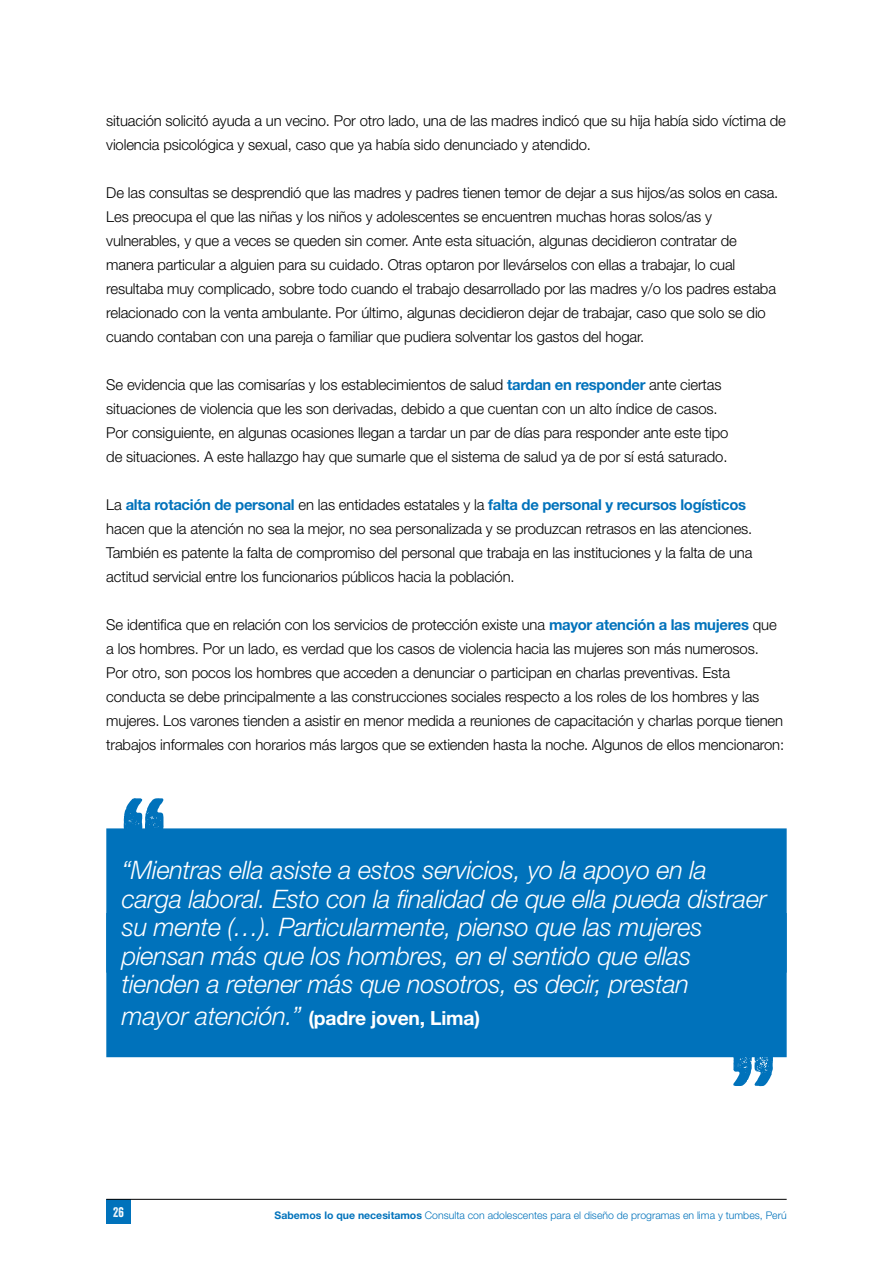
<style>
.page{position:relative;width:893px;height:1263px;background:#fff}
.page>*{position:absolute;margin:0;border:0;box-sizing:border-box;transform-origin:0 0}
.t1{font:italic 300 25.5px/28.5px "Helvetica Neue LT Std";letter-spacing:-.01em;color:#fff}
.t2{font:700 19.5px "Helvetica Neue LT Std";letter-spacing:-.01em;color:#fff}
.t3{font:300 15px/24px "Helvetica Neue LT Std";letter-spacing:-.01em;color:#000}
.t4{font:13.5px "Veneer";color:#fff}
.t5{font:300 10.5px "Helvetica Neue LT Std";color:#0072bb}
.s1{font-weight:700;color:#0072bb}
.s2{font-weight:300;font-style:italic;font-size:25.5px}
.s3{font-weight:700}
</style>
<div class="page">
<div style="left:106px;top:1199px;width:25px;height:25px;background:#0072bb"></div>
<hr style="left:106px;top:1199px;width:681px;height:1px;background:#000">
<svg style="left:106px;top:798px;width:681px;height:85px;fill:#0072bb"></svg>
<svg style="left:106px;top:883px;width:681px;height:203px;fill:#0072bb"></svg>
<p class="t3" style="left:106px;top:108px;width:681px">situación solicitó ayuda a un vecino. Por otro lado, una de las madres indicó que su hija había sido víctima de violencia psicológica y sexual, caso que ya había sido denunciado y atendido.</p>
<p class="t3" style="left:106px;top:180px;width:674px">De las consultas se desprendió que las madres y padres tienen temor de dejar a sus hijos/as solos en casa.<br>Les preocupa el que las niñas y los niños y adolescentes se encuentren muchas horas solos/as y vulnerables, y que a veces se queden sin comer. Ante esta situación, algunas decidieron contratar de manera particular a alguien para su cuidado. Otras optaron por llevárselos con ellas a trabajar, lo cual resultaba muy complicado, sobre todo cuando el trabajo desarrollado por las madres y/o los padres estaba relacionado con la venta ambulante. Por último, algunas decidieron dejar de trabajar, caso que solo se dio cuando contaban con una pareja o familiar que pudiera solventar los gastos del hogar.</p>
<p class="t3" style="left:106px;top:372px;width:624px">Se evidencia que las comisarías y los establecimientos de salud <span class="s1">tardan en responder</span> ante ciertas situaciones de violencia que les son derivadas, debido a que cuentan con un alto índice de casos.<br>Por consiguiente, en algunas ocasiones llegan a tardar un par de días para responder ante este tipo de situaciones. A este hallazgo hay que sumarle que el sistema de salud ya de por sí está saturado.</p>
<p class="t3" style="left:106px;top:492px;width:648px">La <span class="s1">alta rotación de personal</span> en las entidades estatales y la <span class="s1">falta de personal y recursos logísticos </span>hacen que la atención no sea la mejor, no sea personalizada y se produzcan retrasos en las atenciones.<br>También es patente la falta de compromiso del personal que trabaja en las instituciones y la falta de una actitud servicial entre los funcionarios públicos hacia la población.</p>
<p class="t3" style="left:106px;top:612px;width:679px">Se identifica que en relación con los servicios de protección existe una <span class="s1">mayor atención a las mujeres</span> que a los hombres. Por un lado, es verdad que los casos de violencia hacia las mujeres son más numerosos.<br>Por otro, son pocos los hombres que acceden a denunciar o participan en charlas preventivas. Esta conducta se debe principalmente a las construcciones sociales respecto a los roles de los hombres y las mujeres. Los varones tienden a asistir en menor medida a reuniones de capacitación y charlas porque tienen trabajos informales con horarios más largos que se extienden hasta la noche. Algunos de ellos mencionaron:</p>
<p class="t1" style="left:122px;top:855px;width:646px">“Mientras ella asiste a estos servicios, yo la apoyo en la carga laboral. Esto con la finalidad de que ella pueda distraer su mente (…). Particularmente, pienso que las mujeres piensan más que los hombres, en el sentido que ellas tienden a retener más que nosotros, es decir, prestan</p>
<h2 class="t2" style="left:122px;top:1005px;width:360px"><span class="s2">mayor atención.”</span> (padre joven, Lima)</h2>
<p class="t4" style="left:113px;top:1203px;width:12px">26</p>
<p class="t5" style="left:275px;top:1209px;width:514px"><span class="s3">Sabemos lo que necesitamos</span> Consulta con adolescentes para el diseño de programas en lima y tumbes, Perú</p>
</div>
